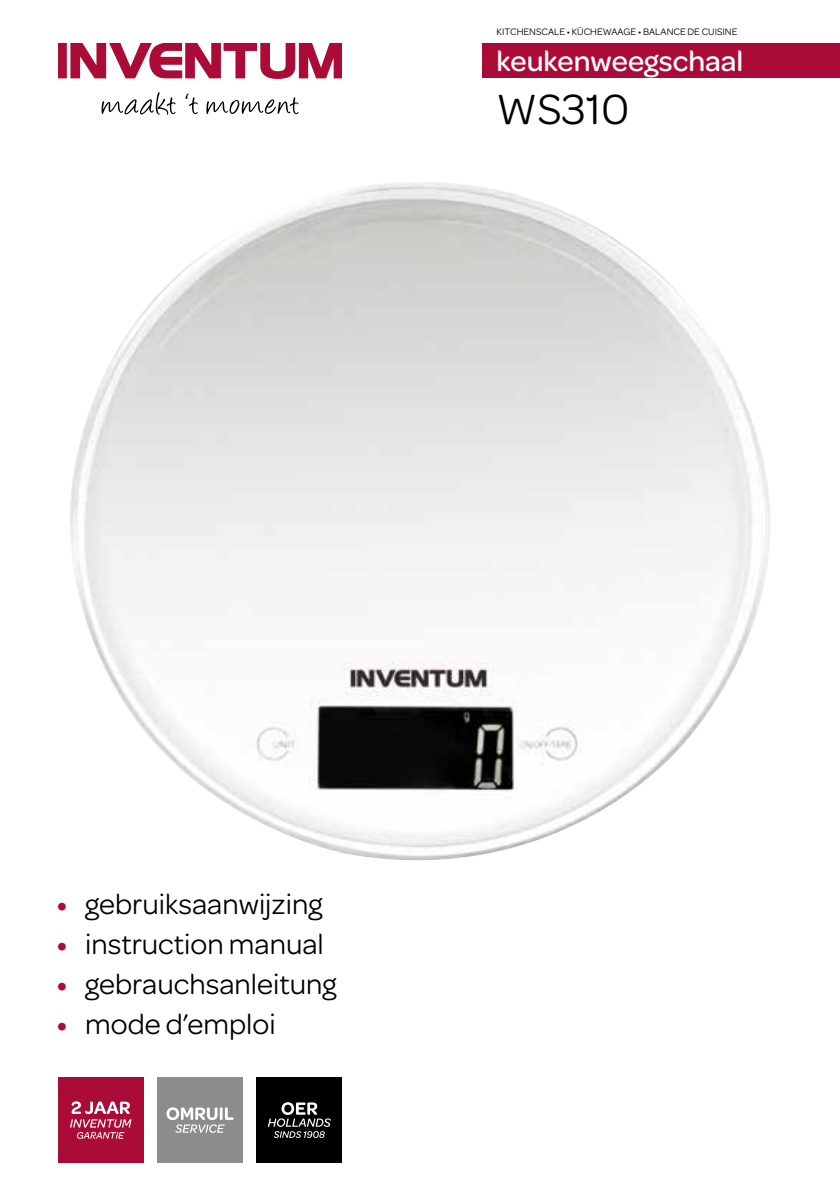
<style>
.page{position:relative;width:840px;height:1191px;background:#fff}
.page>*{position:absolute;margin:0;border:0;box-sizing:border-box;transform-origin:0 0}
.t1{font:45px "Omnes";color:#000}
.t2{font:30px "Omnes";color:#000}
.t3{font:500 30px "Omnes";color:#fff}
.t4{font:10px "Omnes";color:#000}
.s1{font-weight:600;color:#ab0c37}
</style>
<div class="page">
<div style="left:482px;top:44px;width:357px;height:34px;background:#ab0c37"></div>
<svg style="left:101px;top:92px;width:74px;height:23px"></svg>
<svg style="left:185px;top:93px;width:13px;height:21px"></svg>
<svg style="left:206px;top:97px;width:92px;height:17px"></svg>
<div style="left:58px;top:44px;width:8px;height:33px;background:#ab0c37"></div>
<div style="left:58px;top:43px;width:9px;height:35px;border:2px solid #ab0c37"></div>
<svg style="left:70px;top:43px;width:272px;height:36px"></svg>
<div style="left:58px;top:1077px;width:85px;height:85px;background:#ab0c37"></div>
<svg style="left:70px;top:1101px;width:61px;height:37px"></svg>
<div style="left:157px;top:1077px;width:85px;height:85px;background:#8c8d8a"></div>
<svg style="left:166px;top:1107px;width:67px;height:25px"></svg>
<div style="left:257px;top:1077px;width:85px;height:85px;background:#000"></div>
<svg style="left:268px;top:1102px;width:62px;height:36px"></svg>
<img style="left:70px;top:182px;width:700px;height:679px">
<p class="t4" style="left:496px;top:25px;width:242px">KITCHENSCALE • KÜCHEWAAGE • BALANCE DE CUISINE</p>
<p class="t3" style="left:496px;top:40px;width:248px">keukenweegschaal</p>
<h1 class="t1" style="left:496px;top:78px;width:134px">WS310</h1>
<p class="t2" style="left:57px;top:884px;width:267px"><span class="s1">•</span> gebruiksaanwijzing</p>
<p class="t2" style="left:57px;top:924px;width:268px"><span class="s1">•</span> instruction manual</p>
<p class="t2" style="left:57px;top:964px;width:281px"><span class="s1">•</span> gebrauchsanleitung</p>
<p class="t2" style="left:57px;top:1004px;width:220px"><span class="s1">•</span> mode d’emploi</p>
</div>
